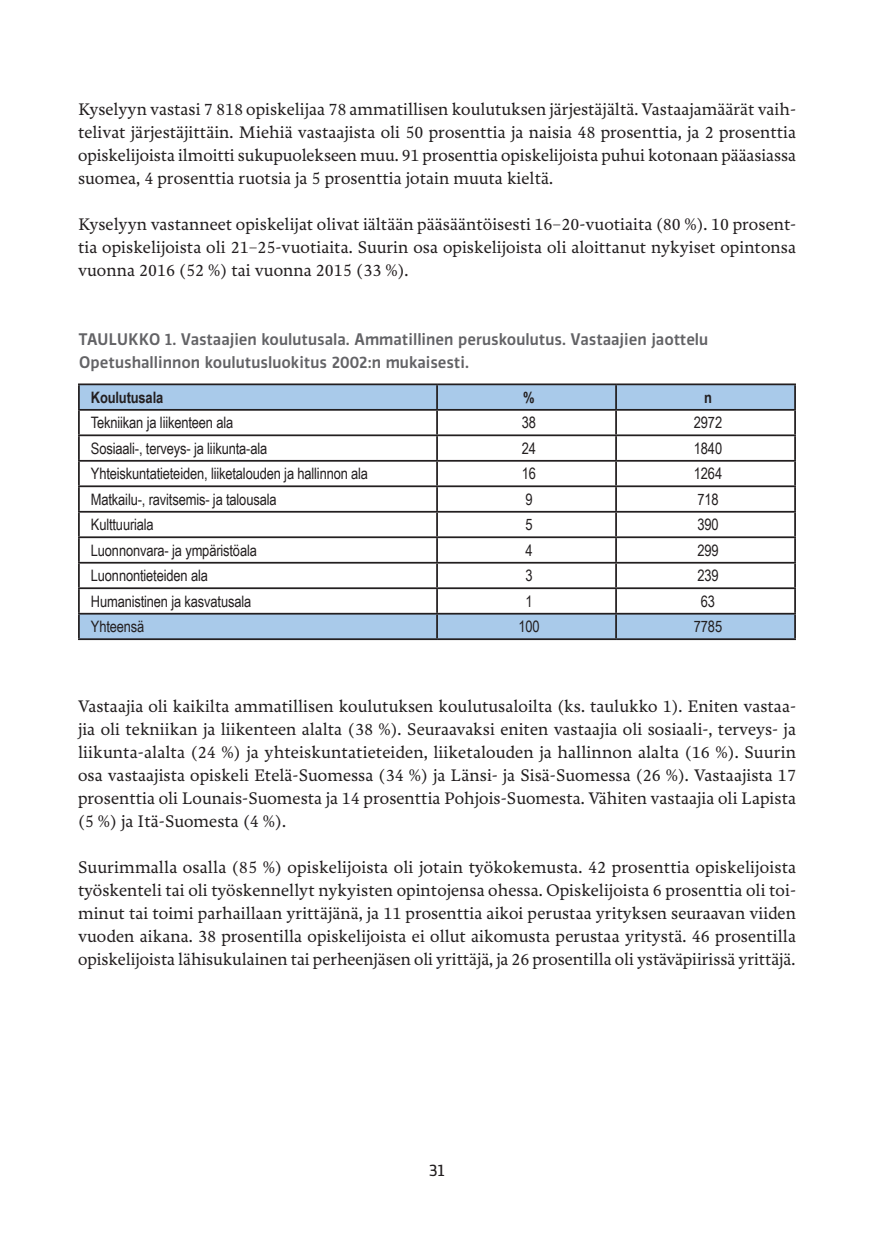
<style>
.page{position:relative;width:874px;height:1241px;background:#fff}
.page>*{position:absolute;margin:0;border:0;box-sizing:border-box;transform-origin:0 0}
.leipis_alavälillä{font:500 17.5px/22.9px "Freya";letter-spacing:.005em;color:#231f20;text-align:justify}
.TAULUKKO_leipä{font:15.75px "Arial Narrow";letter-spacing:-.01em;color:#231f20}
.Kuvioteksti_taulukko{font:500 15.75px/22.9px "Vinkel";color:#636366}
.TAULUKKO_leipä-2{font:700 15.75px "Arial Narrow";letter-spacing:-.01em;color:#231f20}
.t1{font:15.75px "Vinkel";color:#231f20}
</style>
<div class="page">
<svg style="left:80px;top:385px;width:713px;height:253px"></svg>
<hr style="left:78px;top:383px;width:359px;height:2px;background:#231f20">
<hr style="left:78px;top:385px;width:2px;height:24px;background:#231f20">
<hr style="left:437px;top:383px;width:178px;height:2px;background:#231f20">
<hr style="left:615px;top:383px;width:180px;height:2px;background:#231f20">
<hr style="left:793px;top:385px;width:2px;height:24px;background:#231f20">
<hr style="left:78px;top:409px;width:359px;height:1px;background:#231f20">
<hr style="left:78px;top:410px;width:2px;height:24px;background:#231f20">
<hr style="left:437px;top:409px;width:178px;height:1px;background:#231f20">
<hr style="left:615px;top:409px;width:180px;height:1px;background:#231f20">
<hr style="left:793px;top:410px;width:2px;height:24px;background:#231f20">
<hr style="left:78px;top:434px;width:359px;height:2px;background:#231f20">
<hr style="left:78px;top:436px;width:2px;height:24px;background:#231f20">
<hr style="left:437px;top:434px;width:178px;height:2px;background:#231f20">
<hr style="left:615px;top:434px;width:180px;height:2px;background:#231f20">
<hr style="left:793px;top:436px;width:2px;height:24px;background:#231f20">
<hr style="left:78px;top:460px;width:359px;height:1px;background:#231f20">
<hr style="left:78px;top:461px;width:2px;height:24px;background:#231f20">
<hr style="left:437px;top:460px;width:178px;height:1px;background:#231f20">
<hr style="left:615px;top:460px;width:180px;height:1px;background:#231f20">
<hr style="left:793px;top:461px;width:2px;height:24px;background:#231f20">
<hr style="left:78px;top:485px;width:359px;height:2px;background:#231f20">
<hr style="left:78px;top:487px;width:2px;height:24px;background:#231f20">
<hr style="left:437px;top:485px;width:178px;height:2px;background:#231f20">
<hr style="left:615px;top:485px;width:180px;height:2px;background:#231f20">
<hr style="left:793px;top:487px;width:2px;height:24px;background:#231f20">
<hr style="left:78px;top:511px;width:359px;height:1px;background:#231f20">
<hr style="left:78px;top:512px;width:2px;height:24px;background:#231f20">
<hr style="left:437px;top:511px;width:178px;height:1px;background:#231f20">
<hr style="left:615px;top:511px;width:180px;height:1px;background:#231f20">
<hr style="left:793px;top:512px;width:2px;height:24px;background:#231f20">
<hr style="left:78px;top:536px;width:359px;height:2px;background:#231f20">
<hr style="left:78px;top:538px;width:2px;height:23px;background:#231f20">
<hr style="left:437px;top:536px;width:178px;height:2px;background:#231f20">
<hr style="left:615px;top:536px;width:180px;height:2px;background:#231f20">
<hr style="left:793px;top:538px;width:2px;height:23px;background:#231f20">
<hr style="left:78px;top:561px;width:359px;height:2px;background:#231f20">
<hr style="left:78px;top:563px;width:2px;height:24px;background:#231f20">
<hr style="left:437px;top:561px;width:178px;height:2px;background:#231f20">
<hr style="left:615px;top:561px;width:180px;height:2px;background:#231f20">
<hr style="left:793px;top:563px;width:2px;height:24px;background:#231f20">
<hr style="left:78px;top:587px;width:359px;height:2px;background:#231f20">
<hr style="left:78px;top:589px;width:2px;height:23px;background:#231f20">
<hr style="left:437px;top:587px;width:178px;height:2px;background:#231f20">
<hr style="left:615px;top:587px;width:180px;height:2px;background:#231f20">
<hr style="left:793px;top:589px;width:2px;height:23px;background:#231f20">
<hr style="left:78px;top:612px;width:359px;height:2px;background:#231f20">
<hr style="left:78px;top:614px;width:2px;height:24px;background:#231f20">
<hr style="left:437px;top:612px;width:178px;height:2px;background:#231f20">
<svg style="left:436px;top:385px;width:1px;height:253px"></svg>
<hr style="left:615px;top:612px;width:180px;height:2px;background:#231f20">
<svg style="left:615px;top:385px;width:1px;height:253px"></svg>
<hr style="left:793px;top:614px;width:2px;height:24px;background:#231f20">
<hr style="left:78px;top:638px;width:359px;height:2px;background:#231f20">
<hr style="left:437px;top:638px;width:178px;height:2px;background:#231f20">
<hr style="left:615px;top:638px;width:180px;height:2px;background:#231f20">
<p class="leipis_alavälillä" style="left:78px;top:98px;width:719px">Kyselyyn vastasi 7 818 opiskelijaa 78 ammatillisen koulutuksen järjestäjältä. Vastaajamäärät vaih&shy;telivat järjestäjittäin. Miehiä vastaajista oli 50 prosenttia ja naisia 48 prosenttia, ja 2 prosenttia opiskelijoista ilmoitti sukupuolekseen muu. 91 prosenttia opiskelijoista puhui kotonaan pääasiassa suomea, 4 prosenttia ruotsia ja 5 prosenttia jotain muuta kieltä.</p>
<p class="leipis_alavälillä" style="left:78px;top:213px;width:719px">Kyselyyn vastanneet opiskelijat olivat iältään pääsääntöisesti 16–20-vuotiaita (80 %). 10 prosent&shy;tia opiskelijoista oli 21–25-vuotiaita. Suurin osa opiskelijoista oli aloittanut nykyiset opintonsa vuonna 2016 (52 %) tai vuonna 2015 (33 %).</p>
<p class="Kuvioteksti_taulukko" style="left:78px;top:328px;width:631px">TAULUKKO 1. Vastaajien koulutusala. Ammatillinen peruskoulutus. Vastaajien jaottelu<br>Opetushallinnon koulutusluokitus 2002:n mukaisesti.</p>
<p class="TAULUKKO_leipä-2" style="left:91px;top:385px;width:74px">Koulutusala</p>
<p class="TAULUKKO_leipä-2" style="left:523px;top:385px;width:13px">%</p>
<p class="TAULUKKO_leipä-2" style="left:703px;top:385px;width:9px">n</p>
<p class="TAULUKKO_leipä" style="left:91px;top:411px;width:144px">Tekniikan ja liikenteen ala</p>
<p class="TAULUKKO_leipä" style="left:521px;top:411px;width:16px">38</p>
<p class="TAULUKKO_leipä" style="left:693px;top:411px;width:30px">2972</p>
<p class="TAULUKKO_leipä" style="left:91px;top:436px;width:178px">Sosiaali-, terveys- ja liikunta-ala</p>
<p class="TAULUKKO_leipä" style="left:521px;top:436px;width:16px">24</p>
<p class="TAULUKKO_leipä" style="left:693px;top:436px;width:30px">1840</p>
<p class="TAULUKKO_leipä" style="left:91px;top:462px;width:278px">Yhteiskuntatieteiden, liiketalouden ja hallinnon ala</p>
<p class="TAULUKKO_leipä" style="left:521px;top:462px;width:16px">16</p>
<p class="TAULUKKO_leipä" style="left:693px;top:462px;width:30px">1264</p>
<p class="TAULUKKO_leipä" style="left:91px;top:487px;width:187px">Matkailu-, ravitsemis- ja talousala</p>
<p class="TAULUKKO_leipä" style="left:525px;top:487px;width:9px">9</p>
<p class="TAULUKKO_leipä" style="left:697px;top:487px;width:23px">718</p>
<p class="TAULUKKO_leipä" style="left:91px;top:513px;width:64px">Kulttuuriala</p>
<p class="TAULUKKO_leipä" style="left:525px;top:513px;width:9px">5</p>
<p class="TAULUKKO_leipä" style="left:697px;top:513px;width:23px">390</p>
<p class="TAULUKKO_leipä" style="left:91px;top:538px;width:167px">Luonnonvara- ja ympäristöala</p>
<p class="TAULUKKO_leipä" style="left:525px;top:538px;width:9px">4</p>
<p class="TAULUKKO_leipä" style="left:697px;top:538px;width:23px">299</p>
<p class="TAULUKKO_leipä" style="left:91px;top:564px;width:118px">Luonnontieteiden ala</p>
<p class="TAULUKKO_leipä" style="left:525px;top:564px;width:9px">3</p>
<p class="TAULUKKO_leipä" style="left:697px;top:564px;width:23px">239</p>
<p class="TAULUKKO_leipä" style="left:91px;top:589px;width:162px">Humanistinen ja kasvatusala</p>
<p class="TAULUKKO_leipä" style="left:525px;top:589px;width:9px">1</p>
<p class="TAULUKKO_leipä" style="left:700px;top:589px;width:16px">63</p>
<p class="TAULUKKO_leipä" style="left:91px;top:615px;width:55px">Yhteensä</p>
<p class="TAULUKKO_leipä" style="left:518px;top:615px;width:23px">100</p>
<p class="TAULUKKO_leipä" style="left:693px;top:615px;width:30px">7785</p>
<p class="leipis_alavälillä" style="left:78px;top:695px;width:719px">Vastaajia oli kaikilta ammatillisen koulutuksen koulutusaloilta (ks. taulukko 1). Eniten vastaa&shy;jia oli tekniikan ja liikenteen alalta (38 %). Seuraavaksi eniten vastaajia oli sosiaali-, terveys- ja liikunta-alalta (24 %) ja yhteiskuntatieteiden, liiketalouden ja hallinnon alalta (16 %). Suurin osa vastaajista opiskeli Etelä-Suomessa (34 %) ja Länsi- ja Sisä-Suomessa (26 %). Vastaajista 17 prosenttia oli Lounais-Suomesta ja 14 prosenttia Pohjois-Suomesta. Vähiten vastaajia oli Lapista (5 %) ja Itä-Suomesta (4 %).</p>
<p class="leipis_alavälillä" style="left:78px;top:856px;width:719px">Suurimmalla osalla (85 %) opiskelijoista oli jotain työkokemusta. 42 prosenttia opiskelijoista työskenteli tai oli työskennellyt nykyisten opintojensa ohessa. Opiskelijoista 6 prosenttia oli toi&shy;minut tai toimi parhaillaan yrittäjänä, ja 11 prosenttia aikoi perustaa yrityksen seuraavan viiden vuoden aikana. 38 prosentilla opiskelijoista ei ollut aikomusta perustaa yritystä. 46 prosentilla opiskelijoista lähisukulainen tai perheenjäsen oli yrittäjä, ja 26 prosentilla oli ystäväpiirissä yrittäjä.</p>
<p class="t1" style="left:428px;top:1159px;width:18px">31</p>
</div>
